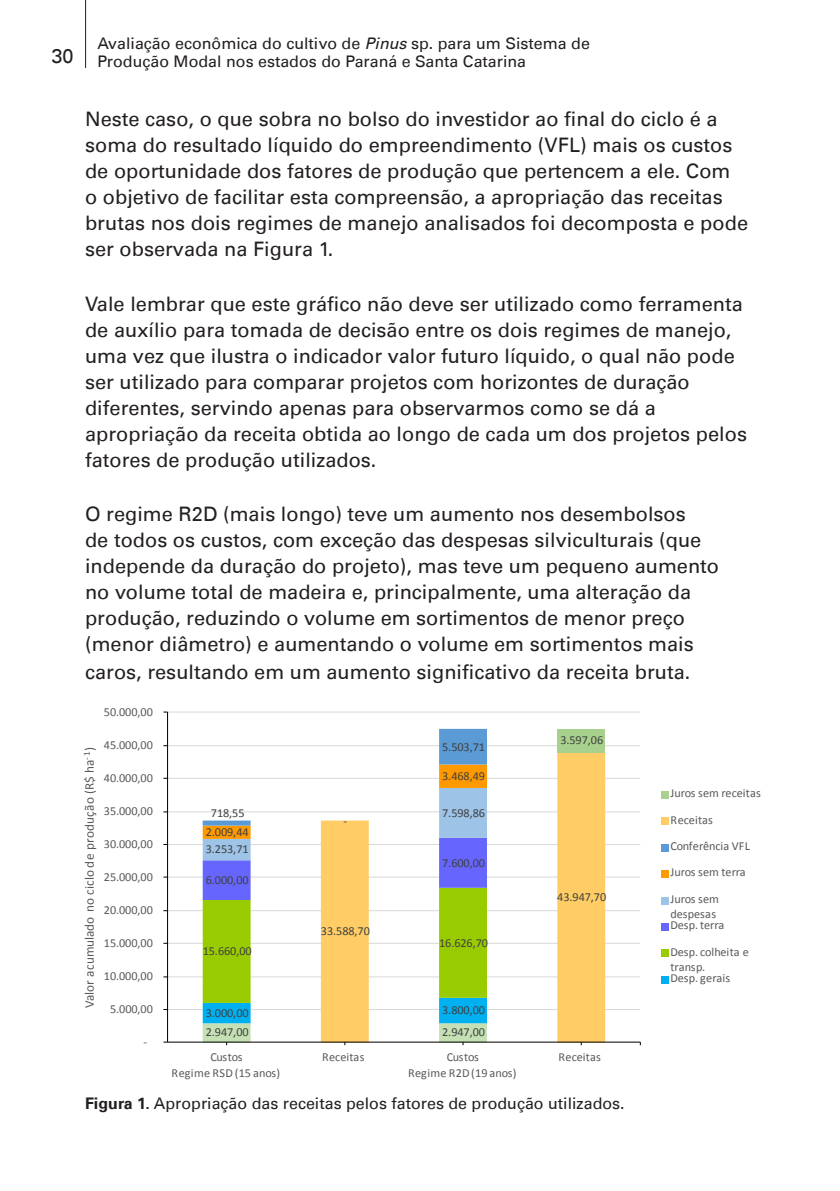
<style>
.page{position:relative;width:840px;height:1191px;background:#fff}
.page>*{position:absolute;margin:0;border:0;box-sizing:border-box;transform-origin:0 0}
.Texto{font:20px/26px "Univers LT";color:#231f20}
.Legendas_de_Figuras{font:16px/18px "Univers LT";color:#231f20}
.t1{font:13.2px "Calibri";letter-spacing:.015em;color:#595959}
.t2{font:12.2px/26.4px "Calibri";letter-spacing:-.005em;color:#595959}
.t3{font:12.2px "Calibri";letter-spacing:-.005em;color:#404040}
.s1{font-style:italic}
.s2{font-weight:700}
</style>
<div class="page">
<hr style="left:85px;top:0;width:1px;height:68px;background:#231f20">
<hr style="left:167px;top:1009px;width:473px;height:1px;background:#d9d9d9">
<hr style="left:167px;top:976px;width:473px;height:1px;background:#d9d9d9">
<hr style="left:167px;top:942px;width:473px;height:1px;background:#d9d9d9">
<hr style="left:167px;top:910px;width:473px;height:1px;background:#d9d9d9">
<hr style="left:167px;top:876px;width:473px;height:1px;background:#d9d9d9">
<hr style="left:167px;top:844px;width:473px;height:1px;background:#d9d9d9">
<hr style="left:167px;top:811px;width:473px;height:1px;background:#d9d9d9">
<hr style="left:167px;top:777px;width:473px;height:1px;background:#d9d9d9">
<hr style="left:167px;top:745px;width:473px;height:1px;background:#d9d9d9">
<hr style="left:167px;top:711px;width:473px;height:1px;background:#d9d9d9">
<svg style="left:486px;top:752px;width:119px;height:289px"></svg>
<div style="left:557px;top:729px;width:48px;height:23px;background:#a9d18e"></div>
<hr style="left:167px;top:712px;width:1px;height:330px;background:#000">
<hr style="left:167px;top:1041px;width:473px;height:1px;background:#000">
<svg style="left:202px;top:729px;width:284px;height:316px"></svg>
<div style="left:660px;top:791px;width:8px;height:7px;background:#a9d18e"></div>
<div style="left:660px;top:817px;width:8px;height:7px;background:#fc6"></div>
<div style="left:660px;top:844px;width:8px;height:7px;background:#5b9bd5"></div>
<div style="left:660px;top:870px;width:8px;height:7px;background:#f90"></div>
<div style="left:660px;top:897px;width:8px;height:7px;background:#9dc3e6"></div>
<div style="left:660px;top:923px;width:8px;height:7px;background:#66f"></div>
<div style="left:660px;top:950px;width:8px;height:7px;background:#9c0"></div>
<div style="left:660px;top:976px;width:8px;height:7px;background:#00b0f0"></div>
<p class="Texto" style="left:51px;top:43px;width:24px">30</p>
<p class="Legendas_de_Figuras" style="left:97px;top:34px;width:493px">Avaliação econômica do cultivo de <span class="s1">Pinus</span> sp. para um Sistema de<br>Produção Modal nos estados do Paraná e Santa Catarina</p>
<p class="Texto" style="left:85px;top:106px;width:664px">Neste caso, o que sobra no bolso do investidor ao final do ciclo é a soma do resultado líquido do empreendimento (VFL) mais os custos de oportunidade dos fatores de produção que pertencem a ele. Com<br>o objetivo de facilitar esta compreensão, a apropriação das receitas brutas nos dois regimes de manejo analisados foi decomposta e pode ser observada na Figura 1.</p>
<p class="Texto" style="left:85px;top:290px;width:663px">Vale lembrar que este gráfico não deve ser utilizado como ferramenta de auxílio para tomada de decisão entre os dois regimes de manejo, uma vez que ilustra o indicador valor futuro líquido, o qual não pode ser utilizado para comparar projetos com horizontes de duração diferentes, servindo apenas para observarmos como se dá a apropriação da receita obtida ao longo de cada um dos projetos pelos fatores de produção utilizados.</p>
<p class="Texto" style="left:85px;top:501px;width:635px">O regime R2D (mais longo) teve um aumento nos desembolsos<br>de todos os custos, com exceção das despesas silviculturais (que independe da duração do projeto), mas teve um pequeno aumento no volume total de madeira e, principalmente, uma alteração da produção, reduzindo o volume em sortimentos de menor preço (menor diâmetro) e aumentando o volume em sortimentos mais</p>
<p class="Texto" style="left:85px;top:659px;width:606px">caros, resultando em um aumento significativo da receita bruta.</p>
<p class="t2" style="left:104px;top:698px;width:50px">50.000,00</p>
<p class="t1" style="left:81px;top:1008px;width:262px;rotate:-90deg">Valor acumulado no ciclo de produção (R$ ha<sup>-1</sup>)</p>
<p class="t2" style="left:104px;top:731px;width:50px">45.000,00</p>
<p class="t2" style="left:104px;top:764px;width:50px">40.000,00</p>
<p class="t2" style="left:104px;top:797px;width:50px">35.000,00</p>
<p class="t2" style="left:104px;top:830px;width:50px">30.000,00</p>
<p class="t2" style="left:104px;top:863px;width:50px">25.000,00</p>
<p class="t2" style="left:104px;top:896px;width:50px">20.000,00</p>
<p class="t2" style="left:104px;top:929px;width:50px">15.000,00</p>
<p class="t2" style="left:104px;top:962px;width:50px">10.000,00</p>
<p class="t2" style="left:110px;top:995px;width:44px">5.000,00</p>
<p class="t2" style="left:143px;top:1028px;width:5px">-</p>
<p class="t3" style="left:442px;top:739px;width:44px">5.503,71</p>
<p class="t3" style="left:211px;top:805px;width:35px">718,55</p>
<p class="t3" style="left:206px;top:824px;width:44px">2.009,44</p>
<p class="t3" style="left:206px;top:841px;width:44px">3.253,71</p>
<p class="t3" style="left:206px;top:872px;width:44px">6.000,00</p>
<p class="t3" style="left:203px;top:943px;width:50px">15.660,00</p>
<p class="t3" style="left:343px;top:812px;width:5px">-</p>
<p class="t3" style="left:321px;top:923px;width:50px">33.588,70</p>
<p class="t3" style="left:442px;top:768px;width:44px">3.468,49</p>
<p class="t3" style="left:442px;top:805px;width:44px">7.598,86</p>
<p class="t3" style="left:442px;top:855px;width:44px">7.600,00</p>
<p class="t3" style="left:439px;top:935px;width:50px">16.626,70</p>
<p class="t3" style="left:206px;top:1005px;width:44px">3.000,00</p>
<p class="t3" style="left:442px;top:1002px;width:44px">3.800,00</p>
<p class="t3" style="left:206px;top:1024px;width:44px">2.947,00</p>
<p class="t3" style="left:442px;top:1024px;width:44px">2.947,00</p>
<p class="t3" style="left:560px;top:732px;width:44px">3.597,06</p>
<p class="t3" style="left:557px;top:889px;width:50px">43.947,70</p>
<p class="t2" style="left:171px;top:1049px;width:110px;line-height:15.2px;text-align:center">Custos<br>Regime RSD (15 anos)</p>
<p class="t2" style="left:322px;top:1044px;width:44px">Receitas</p>
<p class="t2" style="left:408px;top:1049px;width:110px;line-height:15.2px;text-align:center">Custos<br>Regime R2D (19 anos)</p>
<p class="t2" style="left:558px;top:1044px;width:44px">Receitas</p>
<p class="Legendas_de_Figuras" style="left:85px;top:1094px;width:541px"><span class="s2">Figura 1.</span> Apropriação das receitas pelos fatores de produção utilizados.</p>
<p class="t2" style="left:670px;top:780px;width:92px">Juros sem receitas<br>Receitas<br>Conferência VFL<br>Juros sem terra<br>Juros sem</p>
<p class="t2" style="left:670px;top:908px;width:55px;line-height:11.2px">despesas<br>Desp. terra</p>
<p class="t2" style="left:670px;top:944px;width:80px;line-height:15.2px">Desp. colheita e transp.</p>
<p class="t2" style="left:670px;top:965px;width:61px">Desp. gerais</p>
</div>
